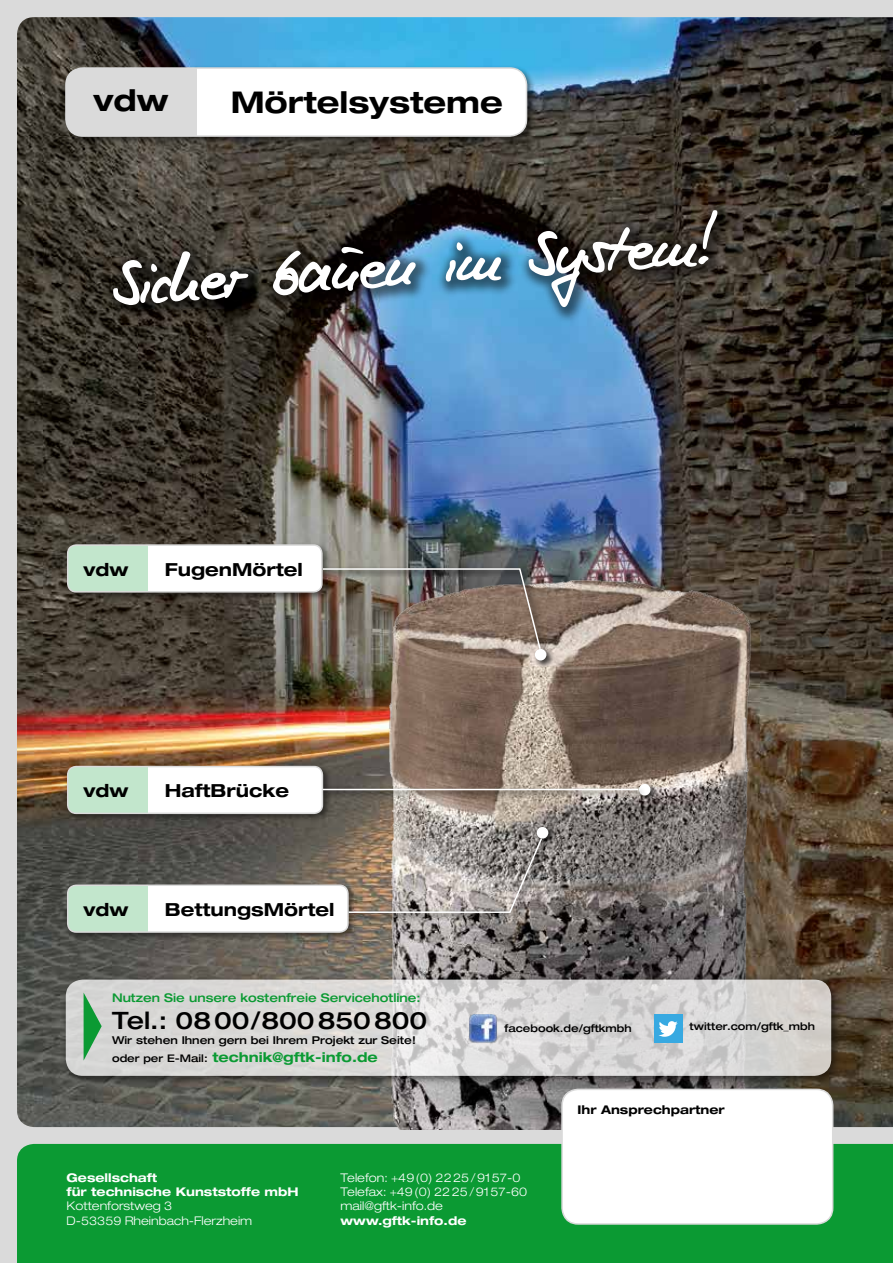
<style>
.page{position:relative;width:893px;height:1263px;background:#dadada}
.page>*{position:absolute;margin:0;border:0;box-sizing:border-box;transform-origin:0 0}
.t1{font:54px "Monizwo Plain";color:#fff}
.t2{font:700 expanded 30px "Helvetica Neue LT Std";color:#000}
.t3{font:500 expanded 24px "Helvetica Neue LT Std";color:#000}
.t4{font:700 expanded 18px "Helvetica Neue LT Std";color:#000}
.t5{font:700 expanded 13.5px "Helvetica Neue LT Std";color:#0b9a33}
.t6{font:300 expanded 12px/14.2px "Helvetica Neue LT Std";color:#fff}
.t7{font:700 expanded 12px/14.2px "Helvetica Neue LT Std";color:#fff}
.t8{font:500 expanded 12px "Helvetica Neue LT Std";color:#0b9a33}
.t9{font:700 expanded 12px "Helvetica Neue LT Std";color:#000}
.t10{font:500 expanded 10.8px "Helvetica Neue LT Std";color:#000}
.t11{font:500 expanded 10.5px "Helvetica Neue LT Std";color:#000}
.s1{font-weight:500;font-size:10.5px;color:#000}
</style>
<div class="page">
<img style="left:17px;top:17px;width:876px;height:1110px">
<div style="left:17px;top:1144px;width:876px;height:119px;background:#0b9a33"></div>
<img style="left:357px;top:545px;width:417px;height:584px">
<div style="left:63px;top:65px;width:473px;height:80px;background:#000;opacity:.5"></div>
<div style="left:66px;top:68px;width:460px;height:68px;background:#fff;border-radius:17px"></div>
<div style="left:66px;top:68px;width:131px;height:68px;background:#dadada"></div>
<div style="left:65px;top:67px;width:462px;height:70px;border:2px solid #dadada;border-radius:17px"></div>
<div style="left:64px;top:542px;width:267px;height:59px;background:#000;opacity:.5"></div>
<div style="left:68px;top:545px;width:254px;height:47px;background:#fff;border-radius:9px"></div>
<div style="left:68px;top:545px;width:80px;height:47px;background:#c2e6cc"></div>
<div style="left:67px;top:544px;width:256px;height:49px;border:2px solid #dadada;border-radius:9px"></div>
<div style="left:64px;top:882px;width:293px;height:59px;background:#000;opacity:.5"></div>
<div style="left:68px;top:885px;width:280px;height:47px;background:#fff;border-radius:9px"></div>
<div style="left:68px;top:885px;width:80px;height:47px;background:#c2e6cc"></div>
<div style="left:67px;top:884px;width:282px;height:49px;border:2px solid #dadada;border-radius:9px"></div>
<div style="left:103px;top:200px;width:630px;height:123px;background:#000;opacity:.5"></div>
<div style="left:321px;top:566px;width:234px;height:103px;background:#000;opacity:.5"></div>
<div style="left:321px;top:566px;width:228px;height:91px;background:#000;opacity:.5"></div>
<img style="left:321px;top:567px;width:221px;height:84px">
<div style="left:532px;top:646px;width:23px;height:23px;background:#000;opacity:.5"></div>
<div style="left:535px;top:649px;width:11px;height:11px;background:#fff;border-radius:50%"></div>
<div style="left:347px;top:824px;width:210px;height:98px;background:#000;opacity:.5"></div>
<div style="left:534px;top:824px;width:23px;height:23px;background:#000;opacity:.5"></div>
<div style="left:537px;top:827px;width:11px;height:11px;background:#fff;border-radius:50%"></div>
<div style="left:347px;top:836px;width:203px;height:86px;background:#000;opacity:.5"></div>
<svg style="left:347px;top:837px;width:196px;height:77px;background:#a69b93"></svg>
<div style="left:562px;top:1089px;width:271px;height:135px;background:#fff;border-radius:16px"></div>
<div style="left:561px;top:1089px;width:272px;height:136px;border:2px solid #dadada;border-radius:16px"></div>
<div style="left:61px;top:974px;width:781px;height:113px;background:#000;opacity:.75"></div>
<svg style="left:66px;top:979px;width:765px;height:97px"></svg>
<img style="left:469px;top:1015px;width:28px;height:28px">
<div style="left:654px;top:1014px;width:28px;height:29px;background:#38a9e1"></div>
<svg style="left:659px;top:1021px;width:19px;height:16px"></svg>
<svg style="left:84px;top:992px;width:18px;height:68px"></svg>
<div style="left:64px;top:763px;width:268px;height:60px;background:#000;opacity:.5"></div>
<div style="left:68px;top:766px;width:254px;height:47px;background:#fff;border-radius:9px"></div>
<div style="left:68px;top:766px;width:80px;height:47px;background:#c2e6cc"></div>
<div style="left:67px;top:766px;width:256px;height:48px;border:2px solid #dadada;border-radius:9px"></div>
<div style="left:321px;top:781px;width:338px;height:23px;background:#000;opacity:.5"></div>
<div style="left:636px;top:781px;width:23px;height:23px;background:#000;opacity:.5"></div>
<div style="left:639px;top:784px;width:11px;height:11px;background:#fff;border-radius:50%"></div>
<div style="left:321px;top:786px;width:325px;height:13px;background:#000;opacity:.5"></div>
<hr style="left:323px;top:789px;width:315px;height:1px;background:#fff">
<h2 class="t2" style="left:94px;top:81px;width:77px">vdw</h2>
<h2 class="t2" style="left:231px;top:83px;width:274px">Mörtelsysteme</h2>
<h1 class="t1" style="left:111px;top:256px;width:614px;rotate:-4deg">Sicher bauen im System!</h1>
<h3 class="t4" style="left:84px;top:558px;width:47px">vdw</h3>
<h3 class="t4" style="left:165px;top:558px;width:139px">FugenMörtel</h3>
<h3 class="t4" style="left:84px;top:779px;width:47px">vdw</h3>
<h3 class="t4" style="left:165px;top:779px;width:126px">HaftBrücke</h3>
<h3 class="t4" style="left:84px;top:898px;width:47px">vdw</h3>
<h3 class="t4" style="left:165px;top:898px;width:171px">BettungsMörtel</h3>
<p class="t8" style="left:112px;top:990px;width:310px">Nutzen Sie unsere kostenfreie Servicehotline:</p>
<h3 class="t3" style="left:112px;top:1005px;width:317px">Tel.: 0800/800850800</h3>
<p class="t10" style="left:112px;top:1033px;width:305px">Wir stehen Ihnen gern bei Ihrem Projekt zur Seite!</p>
<p class="t5" style="left:112px;top:1049px;width:267px"><span class="s1">oder per E-Mail:</span> technik@gftk-info.de</p>
<p class="t11" style="left:504px;top:1021px;width:129px">facebook.de/gftkmbh</p>
<p class="t11" style="left:689px;top:1020px;width:127px">twitter.com/gftk_mbh</p>
<p class="t9" style="left:577px;top:1102px;width:149px">Ihr Ansprechpartner</p>
<p class="t7" style="left:67px;top:1170px;width:233px">Gesellschaft<br>für technische Kunststoffe mbH</p>
<p class="t6" style="left:67px;top:1199px;width:187px">Kottenforstweg 3<br>D-53359 Rheinbach-Flerzheim</p>
<p class="t6" style="left:341px;top:1170px;width:188px">Telefon: +49(0) 2225/9157-0<br>Telefax: +49(0) 2225/9157-60 mail@gftk-info.de</p>
<p class="t7" style="left:341px;top:1213px;width:127px">www.gftk-info.de</p>
</div>
